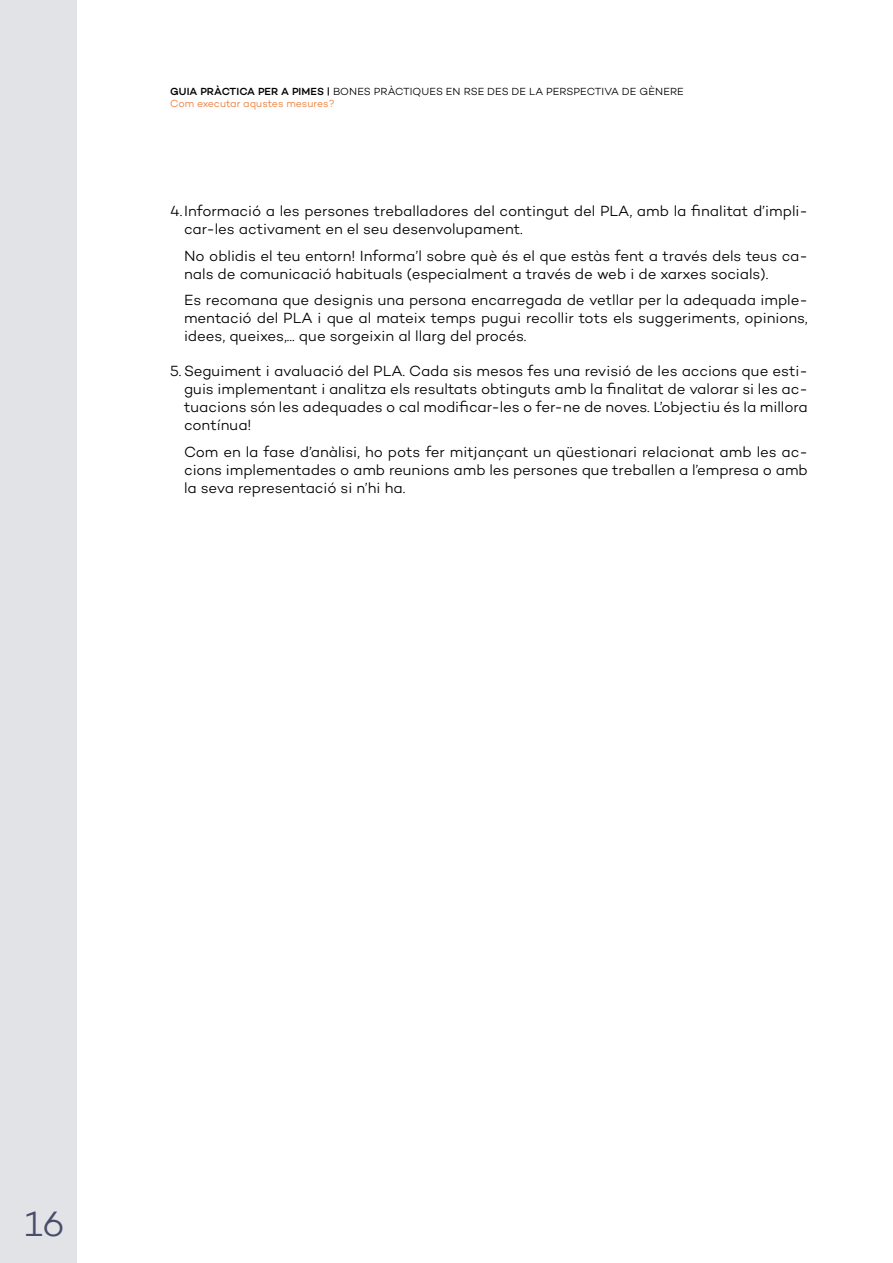
<style>
.page{position:relative;width:893px;height:1263px;background:#fff}
.page>*{position:absolute;margin:0;border:0;box-sizing:border-box;transform-origin:0 0}
.t1{font:300 35.85px "Campton";color:#494d69}
.t2{font:300 15px/18px "Campton";letter-spacing:-.005em;color:#000;text-align:justify}
.t3{font:300 10.5px/12.6px "Campton";color:#000}
.s1{font-weight:500}
.s2{color:#ec7a33}
</style>
<div class="page">
<div style="left:0;top:0;width:77px;height:1263px;background:#e2e3e7"></div>
<p class="t3" style="left:170px;top:85px;width:515px"><span class="s1">GUIA PRÀCTICA PER A PIMES |</span> BONES PRÀCTIQUES EN RSE DES DE LA PERSPECTIVA DE GÈNERE<br><span class="s2">Com executar aqustes mesures?</span></p>
<p class="t2" style="left:184px;top:202px;width:625px;text-indent:-14px">4.Informació a les persones treballadores del contingut del PLA, amb la finalitat d’impli&shy;car-les activament en el seu desenvolupament.</p>
<p class="t2" style="left:184px;top:246px;width:625px">No oblidis el teu entorn! Informa’l sobre què és el que estàs fent a través dels teus ca&shy;nals de comunicació habituals (especialment a través de web i de xarxes socials).</p>
<p class="t2" style="left:184px;top:291px;width:625px">Es recomana que designis una persona encarregada de vetllar per la adequada imple&shy;mentació del PLA i que al mateix temps pugui recollir tots els suggeriments, opinions, idees, queixes,... que sorgeixin al llarg del procés.</p>
<p class="t2" style="left:184px;top:362px;width:625px;text-indent:-14px">5. Seguiment i avaluació del PLA. Cada sis mesos fes una revisió de les accions que esti&shy;guis implementant i analitza els resultats obtinguts amb la finalitat de valorar si les ac&shy;tuacions són les adequades o cal modificar-les o fer-ne de noves. L’objectiu és la millora contínua!</p>
<p class="t2" style="left:184px;top:442px;width:625px">Com en la fase d’anàlisi, ho pots fer mitjançant un qüestionari relacionat amb les ac&shy;cions implementades o amb reunions amb les persones que treballen a l’empresa o amb la seva representació si n’hi ha.</p>
<h1 class="t1" style="left:24px;top:1202px;width:42px">16</h1>
</div>
